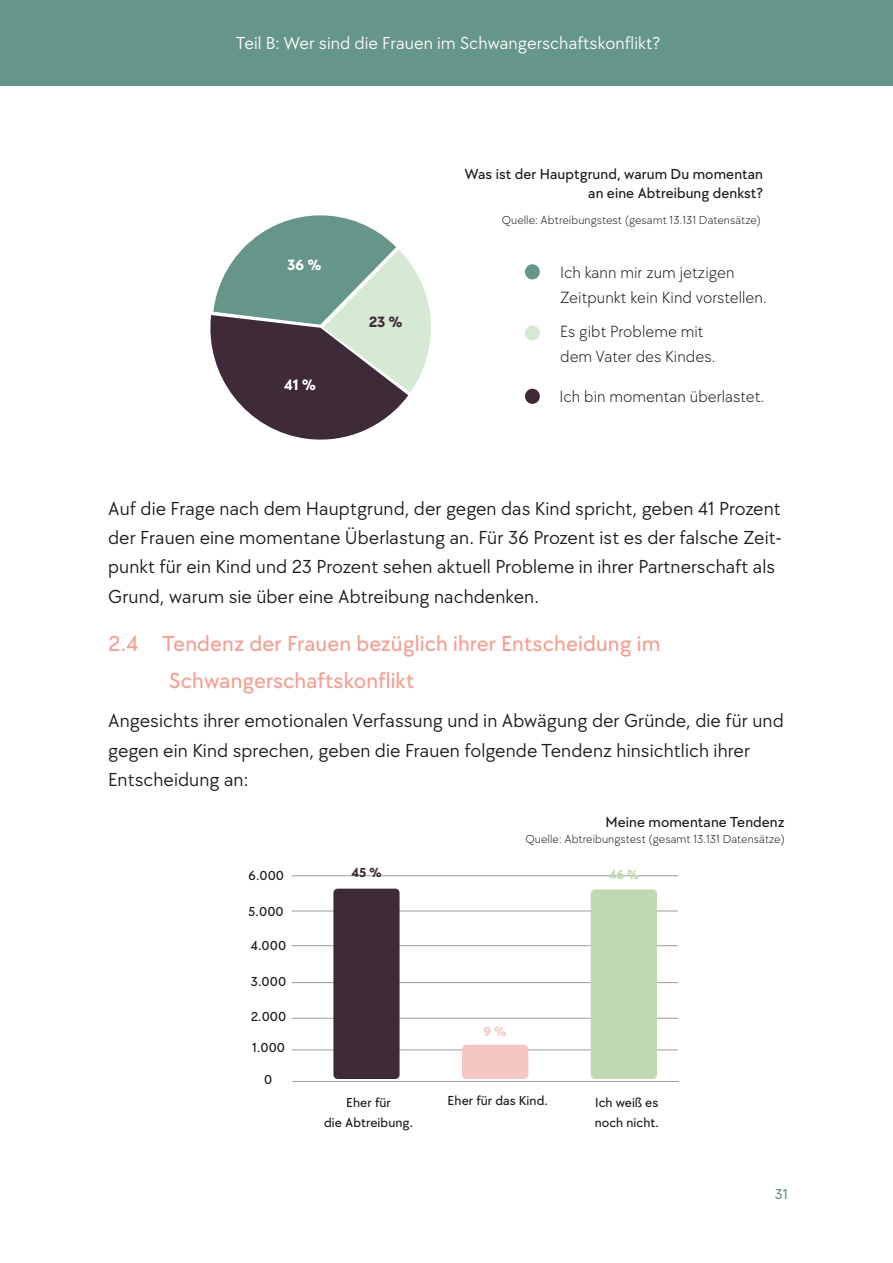
<style>
.page{position:relative;width:893px;height:1263px;background:#fff}
.page>*{position:absolute;margin:0;border:0;box-sizing:border-box;transform-origin:0 0}
.t1{font:500 22.5px "TT Chocolates";letter-spacing:.005em;color:#f49f92}
.t2{font:19.5px "TT Chocolates";letter-spacing:.005em;color:#1a1a18}
.t3{font:18px "TT Chocolates";letter-spacing:.005em;color:#fff}
.t4{font:300 16.8px "TT Chocolates";letter-spacing:.005em;color:#1a1a18}
.t5{font:700 15.6px "TT Chocolates Trl";color:#fff}
.t6{font:700 15.45px "TT Chocolates Trl";color:#3f2a38}
.t7{font:700 15.45px "TT Chocolates Trl";color:#fff}
.t8{font:500 15px "TT Chocolates Trl";letter-spacing:.005em;color:#1a1a18}
.t9{font:500 15px "TT Chocolates";letter-spacing:.005em;color:#1a1a18}
.t10{font:500 15px "TT Chocolates";color:#669589}
.t11{font:500 13.5px "TT Chocolates";letter-spacing:.005em;color:#1a1a18}
.t12{font:700 13.5px "TT Chocolates Trl";color:#3f2a38}
.t13{font:700 13.5px "TT Chocolates Trl";color:#c0d9b4}
.t14{font:700 13.5px "TT Chocolates Trl";color:#f5c7c4}
.t15{font:300 12px "TT Chocolates";letter-spacing:.005em;color:#1a1a18}
</style>
<div class="page">
<div style="left:0;top:0;width:893px;height:86px;background:#669589"></div>
<svg style="left:210px;top:215px;width:221px;height:225px"></svg>
<div style="left:525px;top:325px;width:15px;height:16px;background:#d5e9d4;border-radius:50%"></div>
<div style="left:525px;top:264px;width:15px;height:15px;background:#669589;border-radius:50%"></div>
<div style="left:525px;top:389px;width:15px;height:15px;background:#3f2a38;border-radius:50%"></div>
<hr style="left:292px;top:1018px;width:386px;height:1px;background:#9c9c9c">
<hr style="left:292px;top:982px;width:386px;height:1px;background:#9c9c9c">
<hr style="left:292px;top:945px;width:386px;height:1px;background:#9c9c9c">
<hr style="left:292px;top:911px;width:386px;height:1px;background:#9c9c9c">
<hr style="left:292px;top:875px;width:386px;height:1px;background:#9c9c9c">
<hr style="left:292px;top:1050px;width:386px;height:1px;background:#9c9c9c">
<hr style="left:293px;top:1081px;width:386px;height:1px;background:#9c9c9c">
<div style="left:333px;top:889px;width:67px;height:190px;background:#3f2a38;border-radius:4px"></div>
<div style="left:462px;top:1045px;width:66px;height:34px;background:#f5c7c4;border-radius:4px"></div>
<div style="left:591px;top:889px;width:66px;height:190px;background:#c0d9b4;border-radius:4px"></div>
<p class="t3" style="left:235px;top:33px;width:426px">Teil B: Wer sind die Frauen im Schwangerschaftskonflikt?</p>
<p class="t8" style="left:464px;top:166px;width:300px">Was ist der Hauptgrund, warum Du momentan</p>
<p class="t8" style="left:588px;top:186px;width:176px">an eine Abtreibung denkst?</p>
<p class="t7" style="left:287px;top:257px;width:35px">36 %</p>
<p class="t5" style="left:284px;top:376px;width:33px">41 %</p>
<p class="t6" style="left:369px;top:314px;width:35px">23 %</p>
<p class="t15" style="left:502px;top:213px;width:261px">Quelle: Abtreibungstest (gesamt 13.131 Datensätze)</p>
<p class="t4" style="left:560px;top:263px;width:176px">Ich kann mir zum jetzigen</p>
<p class="t4" style="left:560px;top:288px;width:208px">Zeitpunkt kein Kind vorstellen.</p>
<p class="t4" style="left:560px;top:322px;width:145px">Es gibt Probleme mit</p>
<p class="t4" style="left:560px;top:347px;width:157px">dem Vater des Kindes.</p>
<p class="t4" style="left:559px;top:387px;width:206px">Ich bin momentan überlastet.</p>
<p class="t2" style="left:108px;top:497px;width:674px">Auf die Frage nach dem Hauptgrund, der gegen das Kind spricht, geben 41 Prozent</p>
<p class="t2" style="left:108px;top:527px;width:675px">der Frauen eine momentane Überlastung an. Für 36 Prozent ist es der falsche Zeit-</p>
<p class="t2" style="left:108px;top:556px;width:668px">punkt für ein Kind und 23 Prozent sehen aktuell Probleme in ihrer Partnerschaft als</p>
<p class="t2" style="left:108px;top:585px;width:432px">Grund, warum sie über eine Abtreibung nachdenken.</p>
<p class="t1" style="left:108px;top:630px;width:554px">2.4 Tendenz der Frauen bezüglich ihrer Entscheidung im</p>
<p class="t1" style="left:169px;top:667px;width:247px">Schwangerschaftskonflikt</p>
<p class="t2" style="left:108px;top:710px;width:677px">Angesichts ihrer emotionalen Verfassung und in Abwägung der Gründe, die für und</p>
<p class="t2" style="left:108px;top:739px;width:643px">gegen ein Kind sprechen, geben die Frauen folgende Tendenz hinsichtlich ihrer</p>
<p class="t2" style="left:108px;top:768px;width:142px">Entscheidung an:</p>
<p class="t9" style="left:605px;top:813px;width:181px">Meine momentane Tendenz</p>
<p class="t11" style="left:249px;top:868px;width:37px">6.000</p>
<p class="t11" style="left:248px;top:904px;width:37px">5.000</p>
<p class="t11" style="left:251px;top:938px;width:37px">4.000</p>
<p class="t11" style="left:251px;top:974px;width:37px">3.000</p>
<p class="t11" style="left:251px;top:1009px;width:37px">2.000</p>
<p class="t11" style="left:252px;top:1040px;width:34px">1.000</p>
<p class="t11" style="left:264px;top:1072px;width:10px">0</p>
<p class="t12" style="left:351px;top:866px;width:31px">45 %</p>
<p class="t15" style="left:525px;top:832px;width:261px">Quelle: Abtreibungstest (gesamt 13.131 Datensätze)</p>
<p class="t13" style="left:609px;top:867px;width:32px">46 %</p>
<p class="t11" style="left:346px;top:1095px;width:46px">Eher für</p>
<p class="t11" style="left:324px;top:1115px;width:90px">die Abtreibung.</p>
<p class="t14" style="left:484px;top:1024px;width:24px">9 %</p>
<p class="t11" style="left:448px;top:1093px;width:102px">Eher für das Kind.</p>
<p class="t11" style="left:595px;top:1095px;width:65px">Ich weiß es</p>
<p class="t11" style="left:595px;top:1115px;width:66px">noch nicht.</p>
<p class="t10" style="left:775px;top:1186px;width:15px">31</p>
</div>
